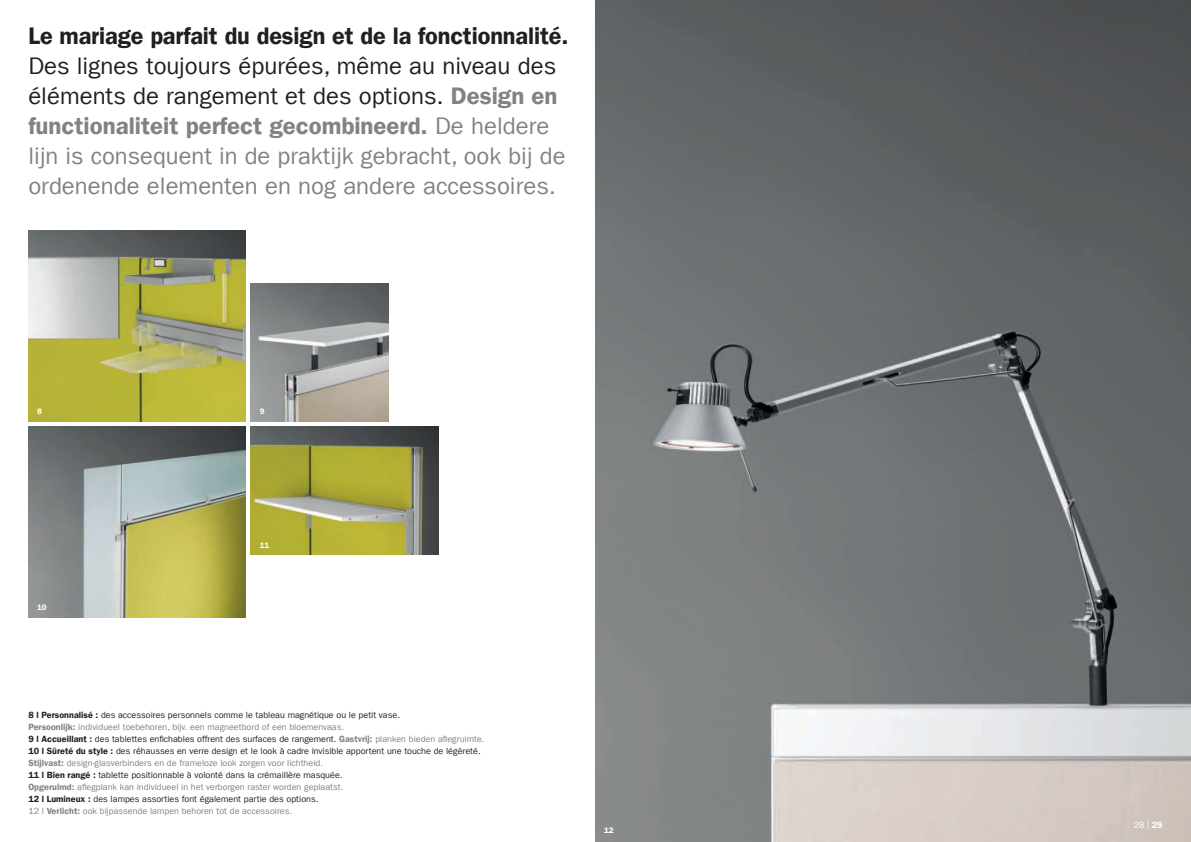
<style>
.page{position:relative;width:1191px;height:842px;background:#fff}
.page>*{position:absolute;margin:0;border:0;box-sizing:border-box;transform-origin:0 0}
.t1{font:24px/30px "Franklin Gothic LT Com";color:#808285}
.t2{font:24px/30px "Franklin Gothic LT Com";color:#231f20}
.t3{font:24px "Franklin Gothic LT Com Dm";letter-spacing:-.005em;color:#231f20}
.t4{font:24px "Franklin Gothic LT Com Dm";color:#808285}
.t5{font:9px/12px "Franklin Gothic LT Com";color:#231f20}
.t6{font:9px "Franklin Gothic LT Com";color:#fff}
.t7{font:8px "Franklin Gothic LT Com Dm";color:#fff}
.s1{font-family:"Franklin Gothic LT Com Dm";color:#808285}
.s2{font-family:"Franklin Gothic LT Com"}
.s3{font-family:"Franklin Gothic LT Com Dm"}
.s4{color:#808285}
</style>
<div class="page">
<img style="left:251px;top:427px;width:187px;height:127px">
<img style="left:28px;top:230px;width:217px;height:191px">
<img style="left:251px;top:283px;width:137px;height:138px">
<img style="left:28px;top:427px;width:217px;height:191px">
<img style="left:595px;top:0;width:596px;height:842px">
<h1 class="t3" style="left:28px;top:21px;width:542px">Le mariage parfait du design et de la fonctionnalité.</h1>
<h1 class="t2" style="left:28px;top:51px;width:530px">Des lignes toujours épurées, même au niveau des éléments de rangement et des options. <span class="s1">Design en</span></h1>
<h1 class="t4" style="left:28px;top:111px;width:522px">functionaliteit perfect gecombineerd. <span class="s2">De heldere</span></h1>
<h1 class="t1" style="left:28px;top:141px;width:539px">lijn is consequent in de praktijk gebracht, ook bij de ordenende elementen en nog andere accessoires.</h1>
<p class="t7" style="left:37px;top:407px;width:6px">8</p>
<p class="t7" style="left:260px;top:407px;width:6px">9</p>
<p class="t7" style="left:37px;top:602px;width:11px">10</p>
<p class="t7" style="left:260px;top:540px;width:11px">11</p>
<p class="t5" style="left:28px;top:709px;width:458px"><span class="s3">8 l Personnalisé :</span> des accessoires personnels comme le tableau magnétique ou le petit vase.<br><span class="s1">Persoonlijk:</span> <span class="s4">individueel toebehoren, bijv. een magneetbord of een bloemenvaas.<br></span><span class="s3">9 l Accueillant :</span> des tablettes enfichables offrent des surfaces de rangement. <span class="s1">Gastvrij:</span> <span class="s4">planken bieden aflegruimte.<br></span><span class="s3">10 l Sûreté du style :</span> des réhausses en verre design et le look à cadre invisible apportent une touche de légèreté.<br><span class="s1">Stijlvast:</span> <span class="s4">design-glasverbinders en de frameloze look zorgen voor lichtheid.<br></span><span class="s3">11 l Bien rangé :</span> tablette positionnable à volonté dans la crémaillère masquée.<br><span class="s1">Opgeruimd:</span> <span class="s4">aflegplank kan individueel in het verborgen raster worden geplaatst.<br></span><span class="s3">12 l Lumineux :</span> des lampes assorties font également partie des options.<br><span class="s4">12 l</span> <span class="s1">Verlicht:</span> <span class="s4">ook bijpassende lampen behoren tot de accessoires.</span></p>
<p class="t7" style="left:604px;top:826px;width:11px">12</p>
<p class="t6" style="left:1133px;top:820px;width:30px">28 | <span class="s3">29</span></p>
</div>
